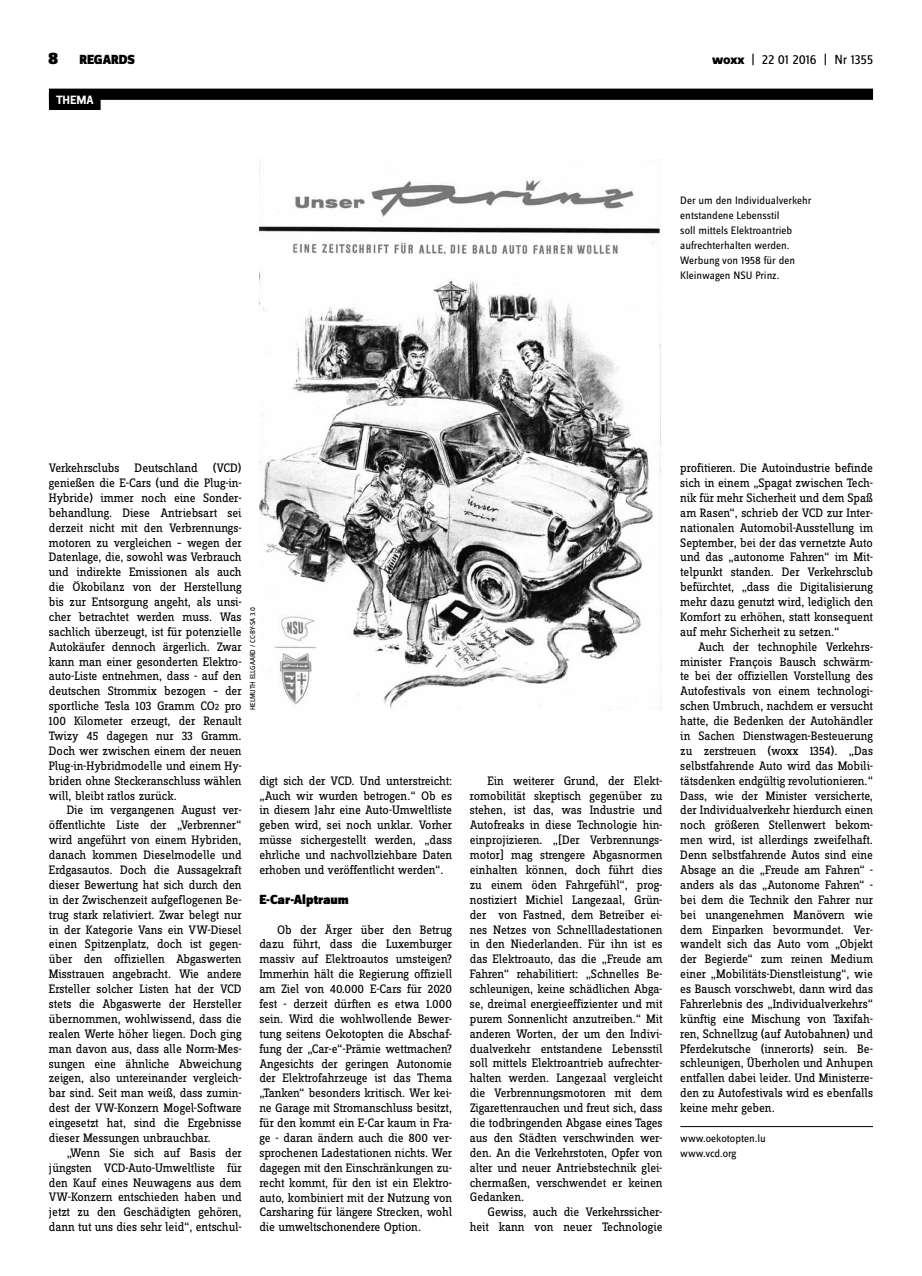
<style>
.page{position:relative;width:922px;height:1276px;background:#fff}
.page>*{position:absolute;margin:0;border:0;box-sizing:border-box;transform-origin:0 0}
.t1{font:900 13.75px "Zine Sans Dis";color:#000}
.t2{font:13.75px "Zine Sans Dis";letter-spacing:-.01em;color:#000}
.t3{font:12.75px/14.9px "Zine Slab Dis";letter-spacing:-.01em;color:#000;text-align:justify}
.t4{font:700 12.5px "Zine Sans Dis";color:#fff}
.t5{font:11.25px/14.9px "Zine Sans Dis";color:#000}
.t6{font:7.5px "Zine Sans Dis";letter-spacing:-.02em;color:#000}
.s1{font-size:17.5px}
.s2{font-weight:800}
.s3{font-size:9.62px}
</style>
<div class="page">
<div style="left:49px;top:89px;width:823px;height:11px;background:#000"></div>
<div style="left:49px;top:94px;width:52px;height:16px;background:#000"></div>
<hr style="left:680px;top:1126px;width:192px;height:1px;background:#000">
<img style="left:259px;top:159px;width:402px;height:551px">
<p class="t1" style="left:48px;top:53px;width:88px"><span class="s1">8</span> REGARDS</p>
<p class="t2" style="left:711px;top:53px;width:162px"><span class="s2">woxx</span> | 22 01 2016 | Nr 1355</p>
<p class="t4" style="left:56px;top:93px;width:39px">THEMA</p>
<p class="t5" style="left:680px;top:194px;width:133px">Der um den I ndividualverkehr entstandene Lebensstil<br>soll mittels Elektroantrieb aufrechterhalten werden.<br>Werbung von 1958 für den<br>Kleinwagen NSUP</p>
<p class="t5" style="left:760px;top:268px;width:20px">rinz.</p>
<p class="t3" style="left:49px;top:461px;width:194px">Verkehrsclubs Deutschland (VCD) genießen die E-Cars (und die Plug-in-Hybride) immer noch eine Sonder&shy;behandlung. Diese Antriebsart sei derzeit nicht mit den Verbrennungs&shy;motoren zu vergleichen – wegen der Datenlage, die, sowohl was Verbrauch und indirekte Emissionen als auch die Ökobilanz von der Herstellung bis zur Entsorgung angeht, als unsi&shy;cher betrachtet werden muss. Was sachlich überzeugt, ist für potenzielle Autokäufer dennoch ärgerlich. Zwar kann man einer gesonderten Elektro&shy;auto-Liste entnehmen, dass - auf den deutschen Strommix bezogen – der sportliche Tesla 103 Gramm CO<span class="s3">2</span> pro 100 Kilometer erzeugt, der Renault Twizy 45 dagegen nur 33 Gramm.<br>Doch wer zwischen einem der neuen Plug-in-Hybridmodelle und einem Hy&shy;briden ohne Steckeranschluss wählen will, bleibt ratlos zurück.</p>
<p class="t3" style="left:49px;top:803px;width:194px;text-indent:18px">Die im vergangenen August ver&shy;öffentlichte Liste der „Verbrenner“ wird angeführt von einem Hybriden, danach kommen Dieselmodelle und Erdgasautos. Doch die Aussagekraft dieser Bewertung hat sich durch den in der Zwischenzeit aufgeflogenen Be&shy;trug stark relativiert. Zwar belegt nur in der Kategorie Vans ein VW-Diesel einen Spitzenplatz, doch ist gegen&shy;über den offiziellen Abgaswerten Misstrauen angebracht. Wie andere Ersteller solcher Listen hat der VCD stets die Abgaswerte der Hersteller übernommen, wohlwissend, dass die realen Werte höher liegen. Doch ging man davon aus, dass alle Norm-Mes&shy;sungen eine ähnliche Abweichung zeigen, also untereinander vergleich&shy;bar sind. Seit man weiß, dass zumin&shy;dest der VW-Konzern Mogel-Software eingesetzt hat, sind die Ergebnisse dieser Messungen unbrauchbar.</p>
<p class="t3" style="left:49px;top:1146px;width:194px;text-indent:18px">„Wenn Sie sich auf Basis der jüngsten VCD-Auto-Umweltliste für den Kauf eines Neuwagens aus dem VW-Konzern entschieden haben und jetzt zu den Geschädigten gehören, dann tut uns dies sehr leid“, entschul-</p>
<p class="t6" style="left:249px;top:710px;width:104px;rotate:-90deg">Helm uthEllgaard / CC-BY-SA 3.0</p>
<p class="t3" style="left:259px;top:774px;width:194px">digt sich der VCD. Und unterstreicht: „Auch wir wurden betrogen.“ Ob es in diesem Jahr eine Auto-Umweltliste geben wird, sei noch unklar. Vorher müsse sichergestellt werden, „dass ehrliche und nachvollziehbare Daten erhoben und veröffentlicht werden“.</p>
<p class="t1" style="left:259px;top:892px;width:91px">E-Car-Alptraum</p>
<p class="t3" style="left:259px;top:922px;width:194px;text-indent:18px">Ob der Ärger über den Betrug dazu führt, dass die Luxemburger massiv auf Elektroautos umsteigen?<br>Immerhin hält die Regierung offiziell am Ziel von 40.000 E-Cars für 2020 fest - derzeit dürften es etwa 1.000 sein. Wird die wohlwollende Bewer&shy;tung seitens Oekotopten die Abschaf&shy;fung der „Car-e“-Prämie wettmachen?<br>Angesichts der geringen Autonomie der Elektrofahrzeuge ist das Thema „Tanken“ besonders kritisch. Wer kei&shy;ne Garage mit Stromanschluss besitzt, für den kommt ein E-Car kaum in Fra&shy;ge - daran ändern auch die 800 ver&shy;sprochenen Ladestationen nichts. Wer dagegen mit den Einschränkungen zu&shy;recht kommt, für den ist ein Elektro&shy;auto, kombiniert mit der Nutzung von Carsharing für längere Strecken, wohl die umweltschonendere Option.</p>
<p class="t3" style="left:469px;top:774px;width:194px;text-indent:18px">Ein weiterer Grund, der Elekt&shy;romobilität skeptisch gegenüber zu stehen, ist das, was Industrie und Autofreaks in diese Technologie hin&shy;einprojizieren. „[Der Verbrennungs&shy;motor] mag strengere Abgasnormen einhalten können, doch führt dies zu einem öden Fahrgefühl“, prog&shy;nostiziert Michiel Langezaal, Grün&shy;der von Fastned, dem Betreiber ei&shy;nes Netzes von Schnellladestationen in den Niederlanden. Für ihn ist es das Elektroauto, das die „Freude am Fahren“ rehabilitiert: „Schnelles Be&shy;schleunigen, keine schädlichen Abga&shy;se, dreimal energieeffizienter und mit purem Sonnenlicht anzutreiben.“ Mit anderen Worten, der um den Indivi&shy;dualverkehr entstandene Lebensstil soll mittels Elektroantrieb aufrechter&shy;halten werden. Langezaal vergleicht die Verbrennungsmotoren mit dem Zigarettenrauchen und freut sich, dass die todbringenden Abgase eines Tages aus den Städten verschwinden wer&shy;den. An die Verkehrstoten, Opfer von alter und neuer Antriebstechnik glei&shy;chermaßen, verschwendet er keinen Gedanken.</p>
<p class="t3" style="left:469px;top:1205px;width:194px;text-align:right">Gewiss, auch die Verkehrssicher&shy;heit kann von neuer Technologie</p>
<p class="t3" style="left:680px;top:461px;width:194px">profitieren. Die Autoindustrie befinde sich in einem „Spagat zwischen Tech&shy;nik für mehr Sicherheit und dem Spaß am Rasen“, schrieb der VCD zur Inter&shy;nationalen Automobil-Ausstellung im September, bei der das vernetzte Auto und das „autonome Fahren“ im Mit&shy;telpunkt standen. Der Verkehrsclub befürchtet, „dass die Digitalisierung mehr dazu genutzt wird, lediglich den Komfort zu erhöhen, statt konsequent auf mehr Sicherheit zu setzen.“</p>
<p class="t3" style="left:680px;top:640px;width:194px;text-indent:18px">Auch der technophile Verkehrs&shy;minister François Bausch schwärm&shy;te bei der offiziellen Vorstellung des Autofestivals von einem technologi&shy;schen Umbruch, nachdem er versucht hatte, die Bedenken der Autohändler in Sachen Dienstwagen-Besteuerung zu zerstreuen (woxx 1354). „Das selbstfahrende Auto wird das Mobili&shy;tätsdenken endgültig revolutionieren.“ Dass, wie der Minister versicherte, der Individualverkehr hierdurch einen noch größeren Stellenwert bekom&shy;men wird, ist allerdings zweifelhaft.<br>Denn selbstfahrende Autos sind eine Absage an die „Freude am Fahren“ - anders als das „Autonome Fahren“ - bei dem die Technik den Fahrer nur bei unangenehmen Manövern wie dem Einparken bevormundet. Ver&shy;wandelt sich das Auto vom „Objekt der Begierde“ zum reinen Medium einer „Mobilitäts-Dienstleistung“, wie es Bausch vorschwebt, dann wird das Fahrerlebnis des „Individualverkehrs“ künftig eine Mischung von Taxifah&shy;ren, Schnellzug (auf Autobahnen) und Pferdekutsche (innerorts) sein. Be&shy;schleunigen, Überholen und Anhupen entfallen dabei leider. Und Ministerre&shy;den zu Autofestivals wird es ebenfalls keine mehr geben.</p>
<p class="t5" style="left:680px;top:1131px;width:87px">www.oekotopten.lu www.vcd.org</p>
</div>
